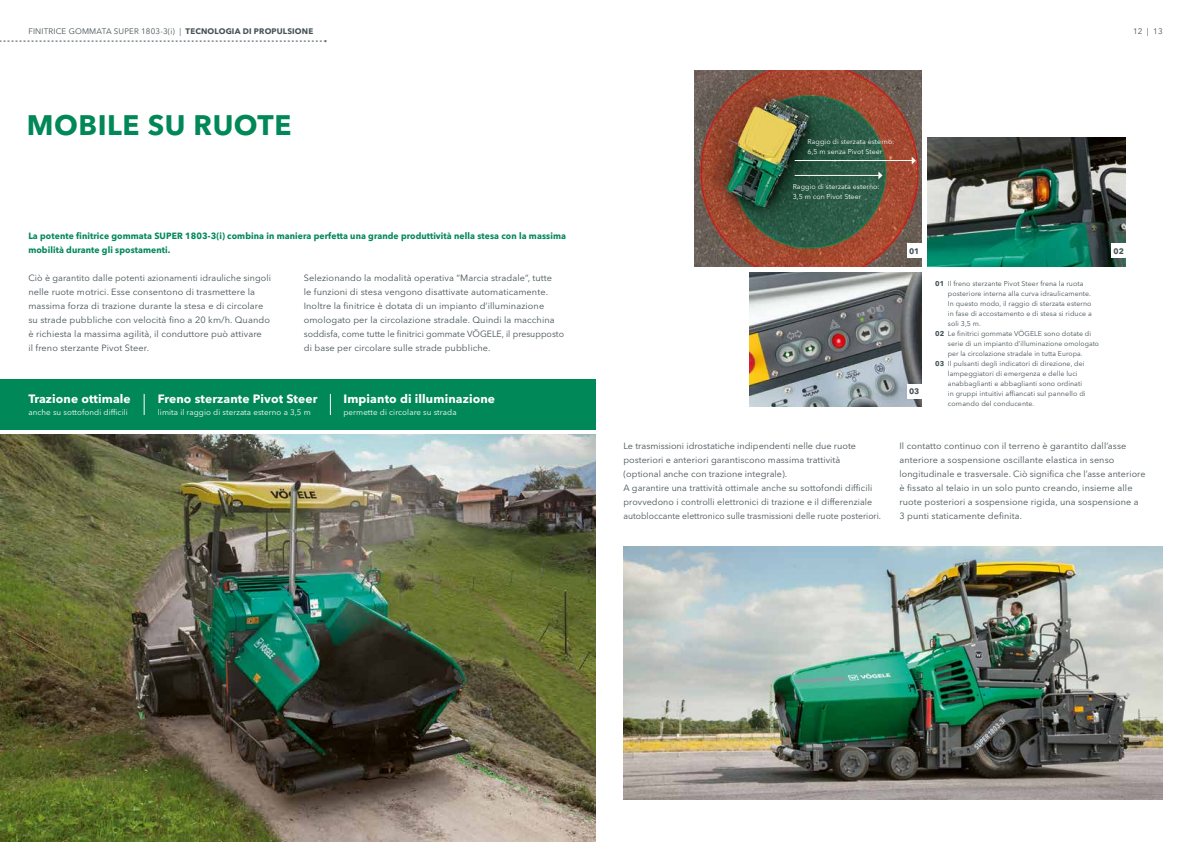
<style>
.page{position:relative;width:1191px;height:842px;background:#fff}
.page>*{position:absolute;margin:0;border:0;box-sizing:border-box;transform-origin:0 0}
.t1{font:700 28px "Avenir Next LT Pro";letter-spacing:.02em;color:#008858}
.t2{font:700 12px "Avenir Next LT Pro";letter-spacing:.01em;color:#fff}
.t3{font:9px/14px "Avenir Next LT Pro";letter-spacing:.01em;color:#455256}
.t4{font:700 9px/14px "Avenir Next LT Pro";letter-spacing:.01em;color:#008858;scale:.96 1}
.t5{font:8px "Avenir Next LT Pro";letter-spacing:.01em;color:#fff}
.t6{font:8px "Avenir Next LT Pro";letter-spacing:.02em;color:#455256}
.t7{font:700 8px "Avenir Next LT Pro";color:#455256}
.t8{font:7px "Avenir Next LT Pro";letter-spacing:.01em;color:#455256}
.t9{font:7px/10px "Avenir Next LT Pro";letter-spacing:.01em;color:#fff}
.s1{font-weight:700}
</style>
<div class="page">
<img style="left:0;top:435px;width:595px;height:407px">
<div style="left:0;top:379px;width:595px;height:51px;background:#008858"></div>
<img style="left:927px;top:138px;width:198px;height:128px">
<div style="left:1111px;top:244px;width:14px;height:14px;background:#fff"></div>
<img style="left:694px;top:71px;width:227px;height:195px">
<div style="left:907px;top:244px;width:14px;height:14px;background:#fff"></div>
<img style="left:749px;top:273px;width:172px;height:134px">
<div style="left:907px;top:384px;width:14px;height:14px;background:#fff"></div>
<hr style="left:794px;top:160px;width:118px;height:1px;background:#fff">
<svg style="left:911px;top:157px;width:5px;height:7px"></svg>
<hr style="left:794px;top:175px;width:85px;height:1px;background:#fff">
<svg style="left:878px;top:171px;width:4px;height:8px"></svg>
<img style="left:624px;top:547px;width:538px;height:252px">
<svg style="left:0;top:40px;width:326px;height:2px"></svg>
<svg style="left:144px;top:394px;width:1px;height:21px"></svg>
<svg style="left:330px;top:394px;width:1px;height:21px"></svg>
<p class="t6" style="left:28px;top:27px;width:286px">FINITRICE GOMMATA SUPER 1803-3(i) | <span class="s1">TECNOLOGIA DI PROPULSIONE</span></p>
<h1 class="t1" style="left:27px;top:108px;width:266px">MOBILE SU RUOTE</h1>
<p class="t4" style="left:28px;top:229px;width:561px">La potente finitrice gommata SUPER 1803-3(i) combina in maniera perfetta una grande produttività nella stesa con la massima mobilità durante gli spostamenti.</p>
<p class="t3" style="left:28px;top:271px;width:244px">Ciò è garantito dalle potenti azionamenti idrauliche singoli nelle ruote motrici. Esse consentono di trasmettere la massima forza di trazione durante la stesa e di circolare su strade pubbliche con velocità fino a 20 km/h. Quando è richiesta la massima agilità, il conduttore può attivare<br>il freno sterzante Pivot Steer.</p>
<p class="t3" style="left:304px;top:271px;width:262px">Selezionando la modalità operativa “Marcia stradale”, tutte<br>le funzioni di stesa vengono disattivate automaticamente.<br>Inoltre la finitrice è dotata di un impianto d’illuminazione omologato per la circolazione stradale. Quindi la macchina soddisfa, come tutte le finitrici gommate VÖGELE, il presupposto di base per circolare sulle strade pubbliche.</p>
<h2 class="t2" style="left:28px;top:391px;width:104px">Trazione ottimale</h2>
<p class="t5" style="left:28px;top:407px;width:101px">anche su sottofondi difficili</p>
<h2 class="t2" style="left:158px;top:391px;width:161px">Freno sterzante Pivot Steer</h2>
<p class="t5" style="left:158px;top:407px;width:154px">limita il raggio di sterzata esterno a 3,5 m</p>
<h2 class="t2" style="left:343px;top:391px;width:153px">Impianto di illuminazione</h2>
<p class="t5" style="left:343px;top:407px;width:115px">permette di circolare su strada</p>
<p class="t6" style="left:1133px;top:27px;width:31px">12 | 13</p>
<p class="t9" style="left:807px;top:136px;width:88px">Raggio di sterzata esterno:<br>6,5 m senza Pivot Steer</p>
<p class="t9" style="left:792px;top:181px;width:88px">Raggio di sterzata esterno:<br>3,5 m con Pivot Steer</p>
<p class="t7" style="left:909px;top:246px;width:12px">01</p>
<p class="t7" style="left:1113px;top:246px;width:12px">02</p>
<p class="t7" style="left:909px;top:387px;width:12px">03</p>
<p class="t8" style="left:935px;top:279px;width:150px"><span class="s1">01</span> Il freno sterzante Pivot Steer frena la ruota</p>
<p class="t8" style="left:948px;top:289px;width:145px">posteriore interna alla curva idraulicamente.</p>
<p class="t8" style="left:948px;top:299px;width:145px">In questo modo, il raggio di sterzata esterno</p>
<p class="t8" style="left:948px;top:309px;width:145px">in fase di accostamento e di stesa si riduce a</p>
<p class="t8" style="left:948px;top:319px;width:35px">soli 3,5 m.</p>
<p class="t8" style="left:935px;top:329px;width:158px"><span class="s1">02</span> Le finitrici gommate VÖGELE sono dotate di</p>
<p class="t8" style="left:948px;top:339px;width:153px">serie di un impianto d’illuminazione omologato</p>
<p class="t8" style="left:948px;top:349px;width:136px">per la circolazione stradale in tutta Europa.</p>
<p class="t8" style="left:935px;top:359px;width:151px"><span class="s1">03</span> Il pulsanti degli indicatori di direzione, dei</p>
<p class="t8" style="left:948px;top:369px;width:131px">lampeggiatori di emergenza e delle luci</p>
<p class="t8" style="left:948px;top:379px;width:136px">anabbaglianti e abbaglianti sono ordinati</p>
<p class="t8" style="left:948px;top:389px;width:139px">in gruppi intuitivi affiancati sul pannello di</p>
<p class="t8" style="left:948px;top:399px;width:88px">comando del conducente.</p>
<p class="t3" style="left:623px;top:439px;width:259px">Le trasmissioni idrostatiche indipendenti nelle due ruote posteriori e anteriori garantiscono massima trattività<br>(optional anche con trazione integrale).<br>A garantire una trattività ottimale anche su sottofondi difficili provvedono i controlli elettronici di trazione e il differenziale autobloccante elettronico sulle trasmissioni delle ruote posteriori.</p>
<p class="t3" style="left:899px;top:439px;width:247px">Il contatto continuo con il terreno è garantito dall’asse anteriore a sospensione oscillante elastica in senso longitudinale e trasversale. Ciò significa che l’asse anteriore è fissato al telaio in un solo punto creando, insieme alle ruote posteriori a sospensione rigida, una sospensione a 3 punti staticamente definita.</p>
</div>
